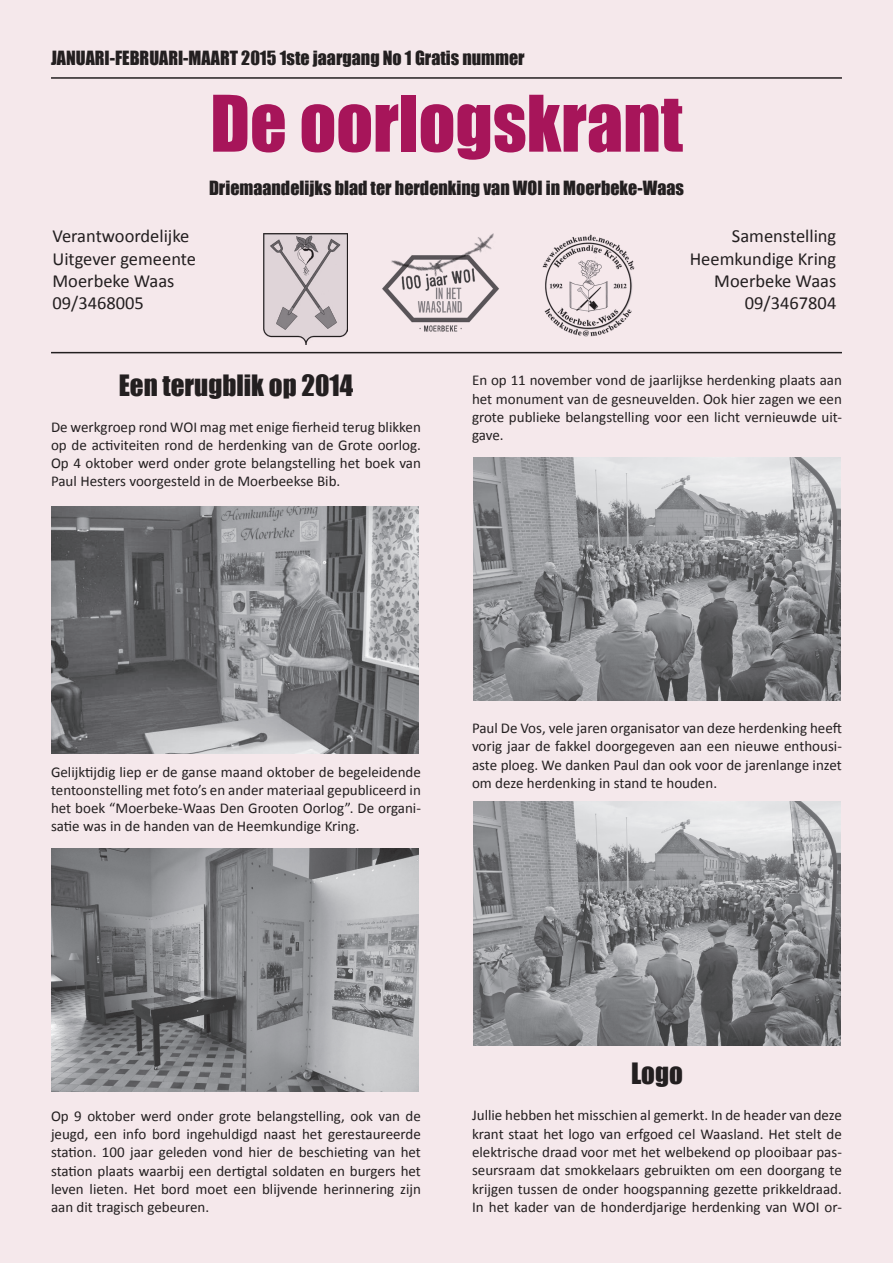
<style>
.page{position:relative;width:893px;height:1263px;background:#f5e8eb}
.page>*{position:absolute;margin:0;border:0;box-sizing:border-box;transform-origin:0 0}
.t1{font:72px "Impact";color:#a7155a}
.t2{font:27px "Impact";color:#231f20}
.t3{font:18.45px "Calibri";color:#231f20}
.t4{font:18px "Impact";color:#231f20}
.t5{font:15px/18.1px "Calibri";color:#231f20;text-align:justify}
</style>
<div class="page">
<img style="left:263px;top:234px;width:84px;height:110px">
<img style="left:382px;top:233px;width:117px;height:99px">
<img style="left:542px;top:234px;width:93px;height:103px">
<hr style="left:51px;top:77px;width:791px;height:2px;background:#231f20">
<hr style="left:51px;top:352px;width:791px;height:1px;background:#231f20">
<img style="left:51px;top:506px;width:368px;height:248px">
<img style="left:51px;top:848px;width:368px;height:244px">
<img style="left:473px;top:457px;width:368px;height:243px">
<img style="left:473px;top:801px;width:368px;height:244px">
<p class="t4" style="left:51px;top:47px;width:475px">JANUARI-FEBRUARI-MAART 2015 1ste jaargang No 1 Gratis nummer</p>
<h1 class="t1" style="left:210px;top:79px;width:474px">De oorlogskrant</h1>
<p class="t4" style="left:209px;top:177px;width:476px">Driemaandelijks blad ter herdenking van WOI in Moerbeke-Waas</p>
<p class="t3" style="left:52px;top:225px;width:138px">Verantwoordelijke</p>
<p class="t3" style="left:732px;top:225px;width:106px">Samenstelling</p>
<p class="t3" style="left:52px;top:247px;width:145px">Uitgever gemeente</p>
<p class="t3" style="left:690px;top:247px;width:148px">Heemkundige Kring</p>
<p class="t3" style="left:52px;top:269px;width:124px">Moerbeke Waas</p>
<p class="t3" style="left:714px;top:269px;width:124px">Moerbeke Waas</p>
<p class="t3" style="left:52px;top:291px;width:93px">09/3468005</p>
<p class="t3" style="left:745px;top:291px;width:93px">09/3467804</p>
<h2 class="t2" style="left:119px;top:368px;width:236px">Een terugblik op 2014</h2>
<p class="t5" style="left:51px;top:418px;width:371px">De werkgroep rond WOI mag met enige fierheid terug blikken op de activiteiten rond de herdenking van de Grote oorlog.<br>Op 4 oktober werd onder grote belangstelling het boek van Paul Hesters voorgesteld in de Moerbeekse Bib.</p>
<p class="t5" style="left:472px;top:371px;width:371px">En op 11 november vond de jaarlijkse herdenking plaats aan het monument van de gesneuvelden. Ook hier zagen we een grote publieke belangstelling voor een licht vernieuwde uit&shy;gave.</p>
<p class="t5" style="left:51px;top:762px;width:371px">Gelijktijdig liep er de ganse maand oktober de begeleidende tentoonstelling met foto’s en ander materiaal gepubliceerd in het boek “Moerbeke-Waas Den Grooten Oorlog”. De organi&shy;satie was in de handen van de Heemkundige Kring.</p>
<p class="t5" style="left:472px;top:719px;width:371px">Paul De Vos, vele jaren organisator van deze herdenking heeft vorig jaar de fakkel doorgegeven aan een nieuwe enthousi&shy;aste ploeg. We danken Paul dan ook voor de jarenlange inzet om deze herdenking in stand te houden.</p>
<p class="t5" style="left:51px;top:1107px;width:371px">Op 9 oktober werd onder grote belangstelling, ook van de jeugd, een info bord ingehuldigd naast het gerestaureerde station. 100 jaar geleden vond hier de beschieting van het station plaats waarbij een dertigtal soldaten en burgers het leven lieten. Het bord moet een blijvende herinnering zijn aan dit tragisch gebeuren.</p>
<h2 class="t2" style="left:631px;top:1056px;width:53px">Logo</h2>
<p class="t5" style="left:472px;top:1106px;width:371px">Jullie hebben het misschien al gemerkt. In de header van deze krant staat het logo van erfgoed cel Waasland. Het stelt de elektrische draad voor met het welbekend op plooibaar pas&shy;seursraam dat smokkelaars gebruikten om een doorgang te krijgen tussen de onder hoogspanning gezette prikkeldraad.<br>In het kader van de honderdjarige herdenking van WOI or-</p>
</div>
